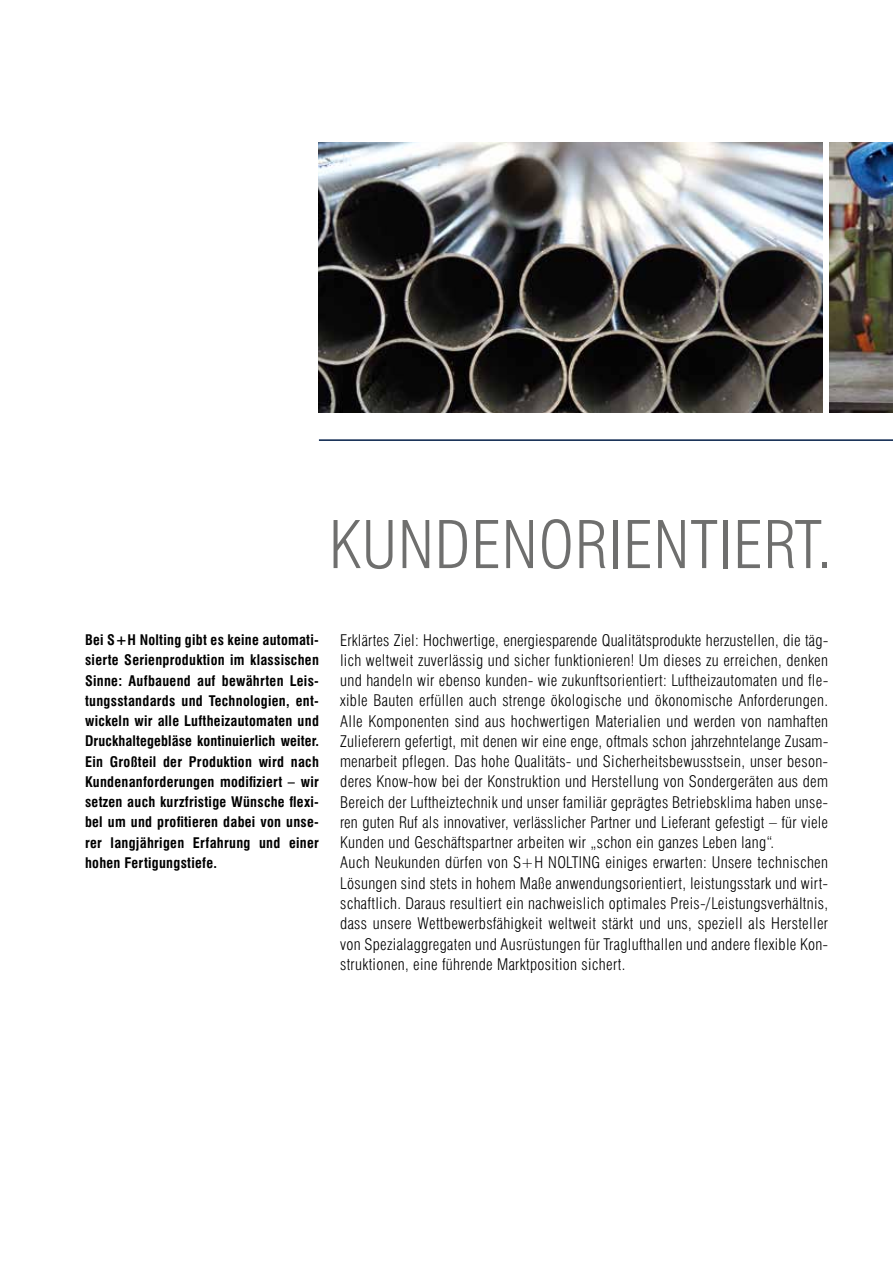
<style>
.page{position:relative;width:893px;height:1263px;background:#fff}
.page>*{position:absolute;margin:0;border:0;box-sizing:border-box;transform-origin:0 0}
.t1{font:300 condensed 64.5px "Swiss 721 BT";letter-spacing:.015em;color:#6f6f6e}
.t2{font:300 condensed 15.75px/20.2px "Swiss 721 BT";letter-spacing:.02em;color:#000}
.t3{font:700 condensed 14.25px/20.2px "Swiss 721 BT";letter-spacing:.02em;color:#000;text-align:justify}
</style>
<div class="page">
<img style="left:829px;top:142px;width:64px;height:270px">
<img style="left:319px;top:142px;width:504px;height:270px">
<hr style="left:319px;top:439px;width:574px;height:2px;background:#001d46">
<h1 class="t1" style="left:329px;top:506px;width:505px">KUNDENORIENTIERT.</h1>
<p class="t3" style="left:85px;top:630px;width:235px">Bei S+H Nolting gibt es keine automati&shy;sierte Serienproduktion im klassischen Sinne: Aufbauend auf bewährten Leis&shy;tungsstandards und Technologien, ent&shy;wickeln wir alle Luftheizautomaten und Druckhaltegebläse kontinuierlich weiter.<br>Ein Großteil der Produktion wird nach Kundenanforderungen modifiziert – wir setzen auch kurzfristige Wünsche flexi&shy;bel um und profitieren dabei von unse&shy;rer langjährigen Erfahrung und einer hohen Fertigungstiefe.</p>
<p class="t2" style="left:340px;top:630px;width:489px">Erklärtes Ziel: Hochwertige, energiesparende Qualitätsprodukte herzustellen, die täg&shy;lich weltweit zuverlässig und sicher funktionieren! Um dieses zu erreichen, denken und handeln wir ebenso kunden- wie zukunftsorientiert: Luftheizautomaten und fle&shy;xible Bauten erfüllen auch strenge ökologische und ökonomische Anforderungen.<br>Alle Komponenten sind aus hochwertigen Materialien und werden von namhaften Zulieferern gefertigt, mit denen wir eine enge, oftmals schon jahrzehntelange Zusam&shy;menarbeit pflegen. Das hohe Qualitäts- und Sicherheitsbewusstsein, unser beson&shy;deres Know-how bei der Konstruktion und Herstellung von Sondergeräten aus dem Bereich der Luftheiztechnik und unser familiär geprägtes Betriebsklima haben unse&shy;ren guten Ruf als innovativer, verlässlicher Partner und Lieferant gefestigt – für viele Kunden und Geschäftspartner arbeiten wir „schon ein ganzes Leben lang“.<br>Auch Neukunden dürfen von S+H NOLTING einiges erwarten: Unsere technischen Lösungen sind stets in hohem Maße anwendungsorientiert, leistungsstark und wirt&shy;schaftlich. Daraus resultiert ein nachweislich optimales Preis-/Leistungsverhältnis, dass unsere Wettbewerbsfähigkeit weltweit stärkt und uns, speziell als Hersteller von Spezialaggregaten und Ausrüstungen für Traglufthallen und andere flexible Kon&shy;struktionen, eine führende Marktposition sichert.</p>
</div>
